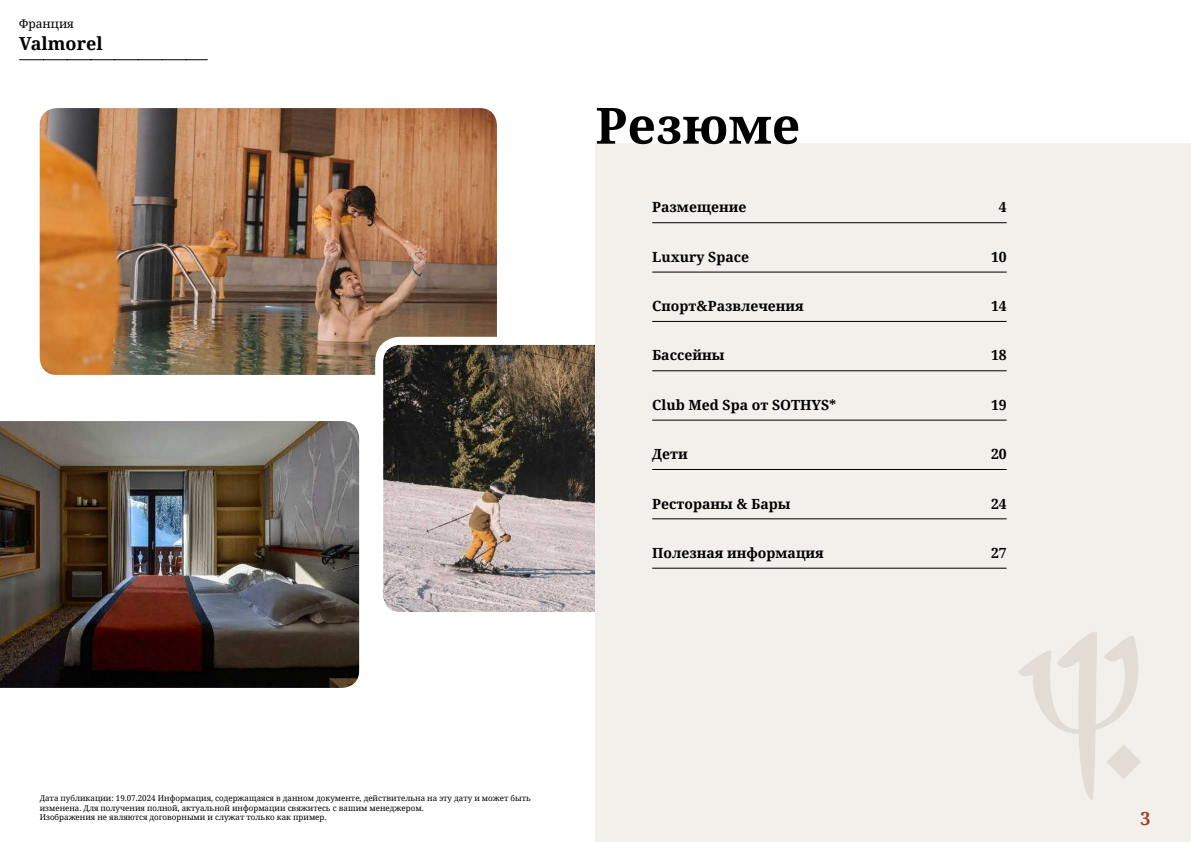
<style>
.page{position:relative;width:1191px;height:842px;background:#fff}
.page>*{position:absolute;margin:0;border:0;box-sizing:border-box;transform-origin:0 0}
.t1{font:700 50px "Noto Serif";color:#000}
.t2{font:700 18px "Noto Serif";color:#000}
.t3{font:700 18px "Noto Serif";color:#9d432c}
.t4{font:700 14px "Noto Serif";color:#000}
.t5{font:12px "Noto Serif";color:#000}
.t6{font:8px/9.6px "Noto Serif";color:#000}
</style>
<div class="page">
<img style="left:40px;top:108px;width:457px;height:267px">
<img style="left:0;top:421px;width:359px;height:267px">
<img style="left:371px;top:333px;width:224px;height:279px">
<svg style="left:20px;top:59px;width:187px;height:1px"></svg>
<div style="left:595px;top:144px;width:596px;height:698px;background:#f3f0ec"></div>
<svg style="left:1018px;top:632px;width:123px;height:168px"></svg>
<hr style="left:652px;top:222px;width:354px;height:1px;background:#000">
<hr style="left:652px;top:272px;width:354px;height:1px;background:#000">
<hr style="left:652px;top:321px;width:354px;height:1px;background:#000">
<hr style="left:652px;top:370px;width:354px;height:1px;background:#000">
<hr style="left:652px;top:420px;width:354px;height:1px;background:#000">
<hr style="left:652px;top:469px;width:354px;height:1px;background:#000">
<hr style="left:652px;top:518px;width:354px;height:1px;background:#000">
<hr style="left:652px;top:568px;width:354px;height:1px;background:#000">
<h3 class="t5" style="left:19px;top:16px;width:56px">Франция</h3>
<h2 class="t2" style="left:19px;top:31px;width:85px">Valmorel</h2>
<h1 class="t1" style="left:595px;top:90px;width:206px">Резюме</h1>
<h3 class="t4" style="left:652px;top:197px;width:96px">Размещение</h3>
<h3 class="t4" style="left:998px;top:197px;width:9px">4</h3>
<h3 class="t4" style="left:652px;top:247px;width:98px">Luxury Space</h3>
<h3 class="t4" style="left:991px;top:247px;width:17px">10</h3>
<h3 class="t4" style="left:652px;top:296px;width:153px">Спорт&amp;Развлечения</h3>
<h3 class="t4" style="left:991px;top:296px;width:17px">14</h3>
<h3 class="t4" style="left:652px;top:346px;width:74px">Бассейны</h3>
<h3 class="t4" style="left:991px;top:346px;width:17px">18</h3>
<h3 class="t4" style="left:652px;top:395px;width:185px">Club Med Spa от SOTHYS*</h3>
<h3 class="t4" style="left:991px;top:395px;width:17px">19</h3>
<h3 class="t4" style="left:652px;top:444px;width:37px">Дети</h3>
<h3 class="t4" style="left:991px;top:444px;width:17px">20</h3>
<h3 class="t4" style="left:652px;top:494px;width:140px">Рестораны &amp; Бары</h3>
<h3 class="t4" style="left:991px;top:494px;width:17px">24</h3>
<h3 class="t4" style="left:652px;top:543px;width:173px">Полезная информация</h3>
<h3 class="t4" style="left:991px;top:543px;width:17px">27</h3>
<p class="t6" style="left:40px;top:793px;width:493px">Дата публикации: 19.07.2024 Информация, содержащаяся в данном документе, действительна на эту дату и может быть изменена. Для получения полной, актуальной информации свяжитесь с вашим менеджером.<br>Изображения не являются договорными и служат только как пример.</p>
<h2 class="t3" style="left:1140px;top:806px;width:12px">3</h2>
</div>
